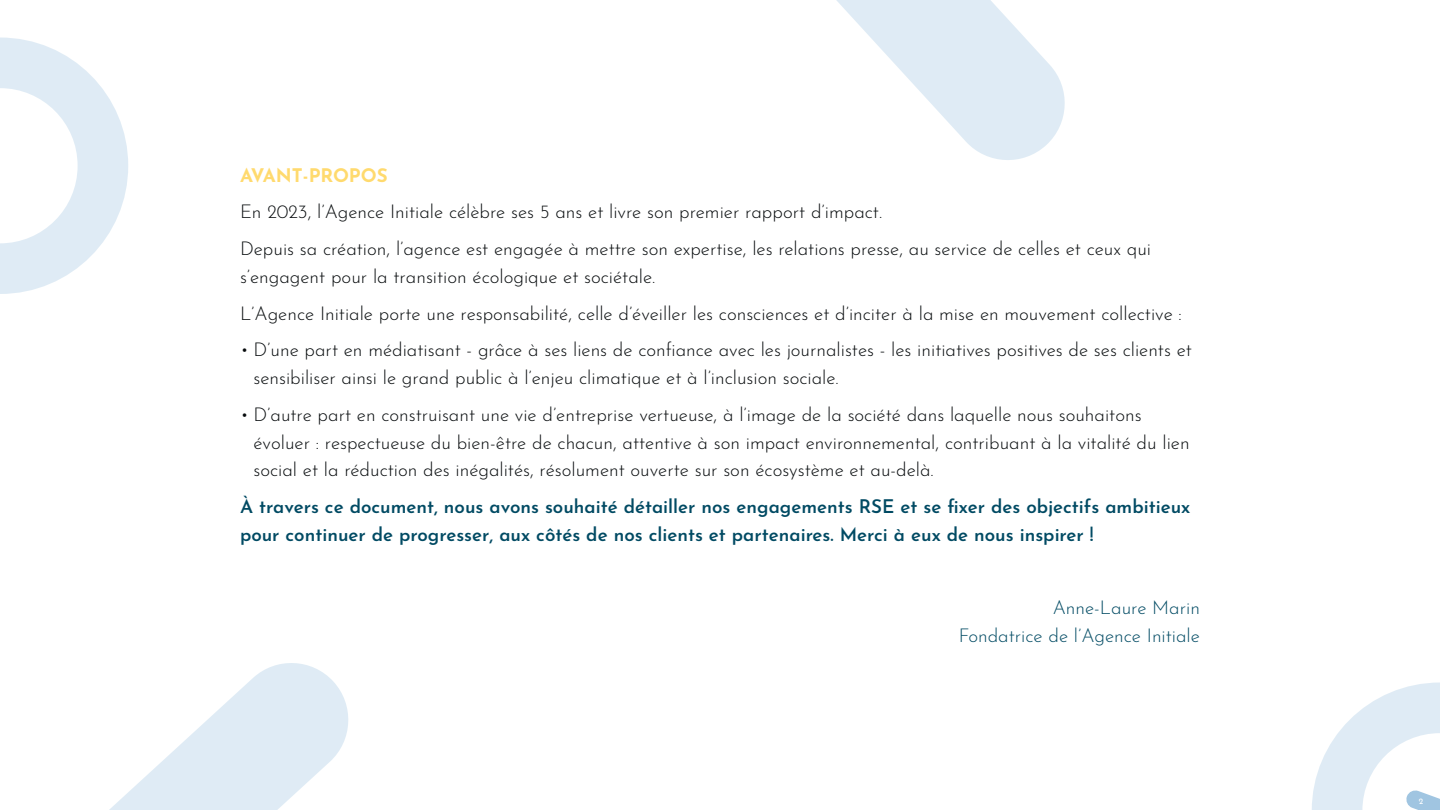
<style>
.page{position:relative;width:1440px;height:810px;background:#fff}
.page>*{position:absolute;margin:0;border:0;box-sizing:border-box;transform-origin:0 0}
.t1{font:300 18.75px/27.8px "Josefin Sans";color:#060a0c}
.t2{font:600 18.75px/27.8px "Josefin Sans";color:#004a63}
.t3{font:300 18.75px/27.8px "Josefin Sans";color:#004a63;text-align:right}
.t4{font:700 18.75px "Josefin Sans";color:#ffda6e}
.t5{font:8.25px "Josefin Sans";color:#fff}
</style>
<div class="page">
<svg style="left:836px;top:0;width:229px;height:160px;fill:#dfebf5"></svg>
<svg style="left:109px;top:663px;width:239px;height:147px;fill:#dfebf5"></svg>
<svg style="left:0;top:38px;width:128px;height:256px"></svg>
<svg style="left:1312px;top:682px;width:128px;height:128px"></svg>
<p class="t4" style="left:240px;top:158px;width:149px">AVANT-PROPOS</p>
<p class="t1" style="left:240px;top:192px;width:913px;line-height:36.8px">En 2023, l’Agence Initiale célèbre ses 5 ans et livre son premier rapport d’impact.<br>Depuis sa création, l’agence est engagée à mettre son expertise, les relations presse, au service de celles et ceux qui</p>
<p class="t1" style="left:240px;top:256px;width:943px;line-height:36.8px">s’engagent pour la transition écologique et sociétale.<br>L’Agence Initiale porte une responsabilité, celle d’éveiller les consciences et d’inciter à la mise en mouvement collective :</p>
<p class="t1" style="left:254px;top:334px;width:940px;text-indent:-14px">• D’une part en médiatisant - grâce à ses liens de confiance avec les journalistes - les initiatives positives de ses clients et sensibiliser ainsi le grand public à l’enjeu climatique et à l’inclusion sociale.</p>
<p class="t1" style="left:254px;top:399px;width:938px;text-indent:-14px">• D’autre part en construisant une vie d’entreprise vertueuse, à l’image de la société dans laquelle nous souhaitons évoluer : respectueuse du bien-être de chacun, attentive à son impact environnemental, contribuant à la vitalité du lien social et la réduction des inégalités, résolument ouverte sur son écosystème et au-delà.</p>
<p class="t2" style="left:240px;top:490px;width:952px">À travers ce document, nous avons souhaité détailler nos engagements RSE et se fixer des objectifs ambitieux pour continuer de progresser, aux côtés de nos clients et partenaires. Merci à eux de nous inspirer !</p>
<p class="t3" style="left:959px;top:592px;width:243px">Anne-Laure Marin<br>Fondatrice de l’Agence Initiale</p>
<p class="t5" style="left:1419px;top:794px;width:6px">2</p>
</div>
